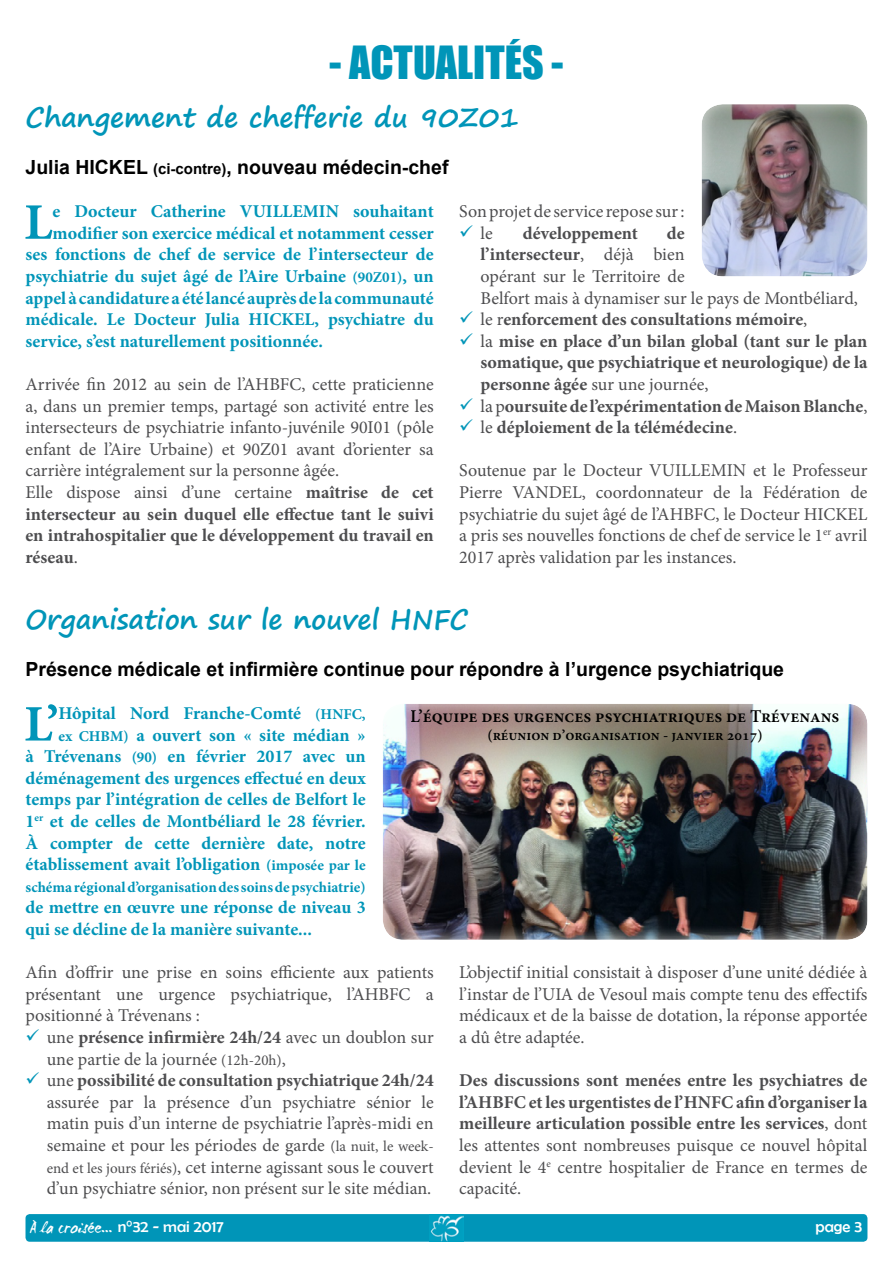
<style>
.page{position:relative;width:893px;height:1263px;background:#fff}
.page>*{position:absolute;margin:0;border:0;box-sizing:border-box;transform-origin:0 0}
.t1{font:700 51.3px "Minion Pro";color:#0095b8}
.t2{font:42px "Impact";color:#0095b8}
.t3{font:700 27px "Segoe Print";color:#0095b8}
.t4{font:700 19.5px "Arial";color:#000}
.t5{font:18px/21.6px "Minion Pro";color:#4d4d4f;text-align:justify}
.t6{font:700 18px/21.6px "Minion Pro";color:#0095b8;text-align:right}
.t7{font:700 18px/21.6px "Minion Pro";color:#4d4d4f;text-align:justify}
.t8{font:600 18px "Minion Pro";color:#000}
.t9{font:16.5px "WC Mano Negra Bta";color:#fff}
.t10{font:16.5px "Berlin Sans FB";color:#fff}
.t11{font:700 15px "Minion Pro";color:#0095b8}
.t12{font:600 15px "Minion Pro";color:#000}
.s1{font-size:15px}
.s2{font-weight:400}
.s3{font-weight:700}
.s4{font-family:"Berlin Sans FB"}
</style>
<div class="page">
<div style="left:26px;top:1214px;width:841px;height:28px;background:#0095b8;border-radius:4px"></div>
<img style="left:430px;top:1214px;width:34px;height:28px">
<div style="left:689px;top:104px;width:193px;height:175px;background:#fff;opacity:.75"></div>
<div style="left:370px;top:703px;width:509px;height:237px;background:#fff;opacity:.75"></div>
<h2 class="t2" style="left:329px;top:30px;width:236px">- ACTUALITÉS -</h2>
<h3 class="t3" style="left:26px;top:93px;width:495px">Changement de chefferie du 90Z01</h3>
<p class="t4" style="left:26px;top:154px;width:424px">Julia HICKEL <span class="s1">(ci-contre)</span>, nouveau médecin-chef</p>
<h1 class="t1" style="left:24px;top:186px;width:30px">L</h1>
<p class="t6" style="left:53px;top:200px;width:383px">e Docteur Catherine VUILLEMIN souhaitant</p>
<p class="t5" style="left:480px;top:201px;width:206px;text-indent:-21px">Son projet de service repose sur : le</p>
<p class="t7" style="left:480px;top:222px;width:388px;text-align:left;text-indent:186px">de<br>l’intersecteur<span class="s2">, déjà bien<br>opérant sur le Territoire de<br>Belfort mais à dynamiser sur le pays de Montbéliard, le r</span>enforcement des consultations mémoire<span class="s2">,<br>la</span> mise en place d’un bilan global (tant sur le plan somatique, que psychiatrique et neurologique) de la personne âgée <span class="s2">sur une journée,<br>la p</span>oursuite de l’expérimentation de Maison Blanche<span class="s2">, le</span> déploiement de la télémédecine<span class="s2">.</span></p>
<p class="t5" style="left:459px;top:460px;width:410px">Soutenue par le Docteur VUILLEMIN et le Professeur Pierre VANDEL, coordonnateur de la Fédération de psychiatrie du sujet âgé de l’AHBFC, le Docteur HICKEL a pris ses nouvelles fonctions de chef de service le 1<sup>er</sup> avril 2017 après validation par les instances.</p>
<p class="t7" style="left:523px;top:222px;width:117px">développement</p>
<p class="t6" style="left:53px;top:222px;width:383px">modifier son exercice médical et notamment cesser</p>
<p class="t6" style="left:26px;top:244px;width:410px">ses fonctions de chef de service de l’intersecteur de</p>
<p class="t6" style="left:26px;top:265px;width:410px">psychiatrie du sujet âgé de l’Aire Urbaine <span class="s1">(90Z01)</span>, un</p>
<p class="t6" style="left:26px;top:287px;width:410px">appel à candidature a été lancé auprès de la communauté</p>
<p class="t6" style="left:26px;top:308px;width:410px">médicale. Le Docteur Julia HICKEL, psychiatre du</p>
<p class="t6" style="left:26px;top:330px;width:299px">service, s’est naturellement positionnée.</p>
<p class="t5" style="left:26px;top:373px;width:410px;text-align:left">Arrivée fin 2012 au sein de l’AHBFC, cette praticienne a, dans un premier temps, partagé son activité entre les intersecteurs de psychiatrie infanto-juvénile 90I01 (pôle enfant de l’Aire Urbaine) et 90Z01 avant d’orienter sa carrière intégralement sur la personne âgée.<br>Elle dispose ainsi d’une certaine <span class="s3">maîtrise de cet intersecteur au sein duquel elle effectue tant le suivi en intrahospitalier que le développement du travail en réseau</span>.</p>
<h3 class="t3" style="left:26px;top:595px;width:444px">Organisation sur le nouvel HNFC</h3>
<p class="t4" style="left:26px;top:656px;width:760px">Présence médicale et infirmière continue pour répondre à l’urgence psychiatrique</p>
<h1 class="t1" style="left:24px;top:688px;width:36px">L’</h1>
<p class="t6" style="left:26px;top:702px;width:342px">Hôpital Nord Franche-Comté <span class="s1">(HNFC,<br>ex CHBM)</span> a ouvert son « site médian »<br>à Trévenans <span class="s1">(90)</span> en février 2017 avec un déménagement des urgences effectué en deux temps par l’intégration de celles de Belfort le 1<sup>er</sup> et de celles de Montbéliard le 28 février.<br>À compter de cette dernière date, notre établissement avait l’obligation <span class="s1">(imposée par le</span></p>
<p class="t11" style="left:26px;top:876px;width:342px">schéma régional d’organisation des soins de psychiatrie)</p>
<p class="t6" style="left:26px;top:896px;width:342px;text-align:left">de mettre en œuvre une réponse de niveau 3 qui se décline de la manière suivante...</p>
<p class="t5" style="left:26px;top:962px;width:410px">Afin d’offrir une prise en soins efficiente aux patients présentant une urgence psychiatrique, l’AHBFC a positionné à Trévenans :</p>
<p class="t5" style="left:47px;top:1026px;width:388px;text-align:left">une <span class="s3">présence infirmière 24h/24</span> avec un doublon sur une partie de la journée <span class="s1">(12h-20h)</span>,<br>une <span class="s3">possibilité de consultation psychiatrique 24h/24 </span>assurée par la présence d’un psychiatre sénior le matin puis d’un interne de psychiatrie l’après-midi en semaine et pour les périodes de garde <span class="s1">(la nuit, le week&shy;end et les jours fériés)</span>, cet interne agissant sous le couvert d’un psychiatre sénior, non présent sur le site médian.</p>
<p class="t8" style="left:411px;top:703px;width:430px">L’équipe des urgences psychiatriques de Trévenans</p>
<p class="t12" style="left:487px;top:724px;width:277px">(réunion d’organisation - janvier 2017)</p>
<p class="t5" style="left:459px;top:962px;width:410px">L’objectif initial consistait à disposer d’une unité dédiée à l’instar de l’UIA de Vesoul mais compte tenu des effectifs médicaux et de la baisse de dotation, la réponse apportée a dû être adaptée.</p>
<p class="t7" style="left:459px;top:1069px;width:410px">Des discussions sont menées entre les psychiatres de l’AHBFC et les urgentistes de l’HNFC afin d’organiser la meilleure articulation possible entre les services<span class="s2">, dont les attentes sont nombreuses puisque ce nouvel hôpital devient le 4</span><sup>e</sup> <span class="s2">centre hospitalier de France en termes de capacité.</span></p>
<p class="t9" style="left:30px;top:1217px;width:195px">À la croisée... <span class="s4">n°32 - mai 2017</span></p>
<p class="t10" style="left:815px;top:1217px;width:48px">page 3</p>
</div>
